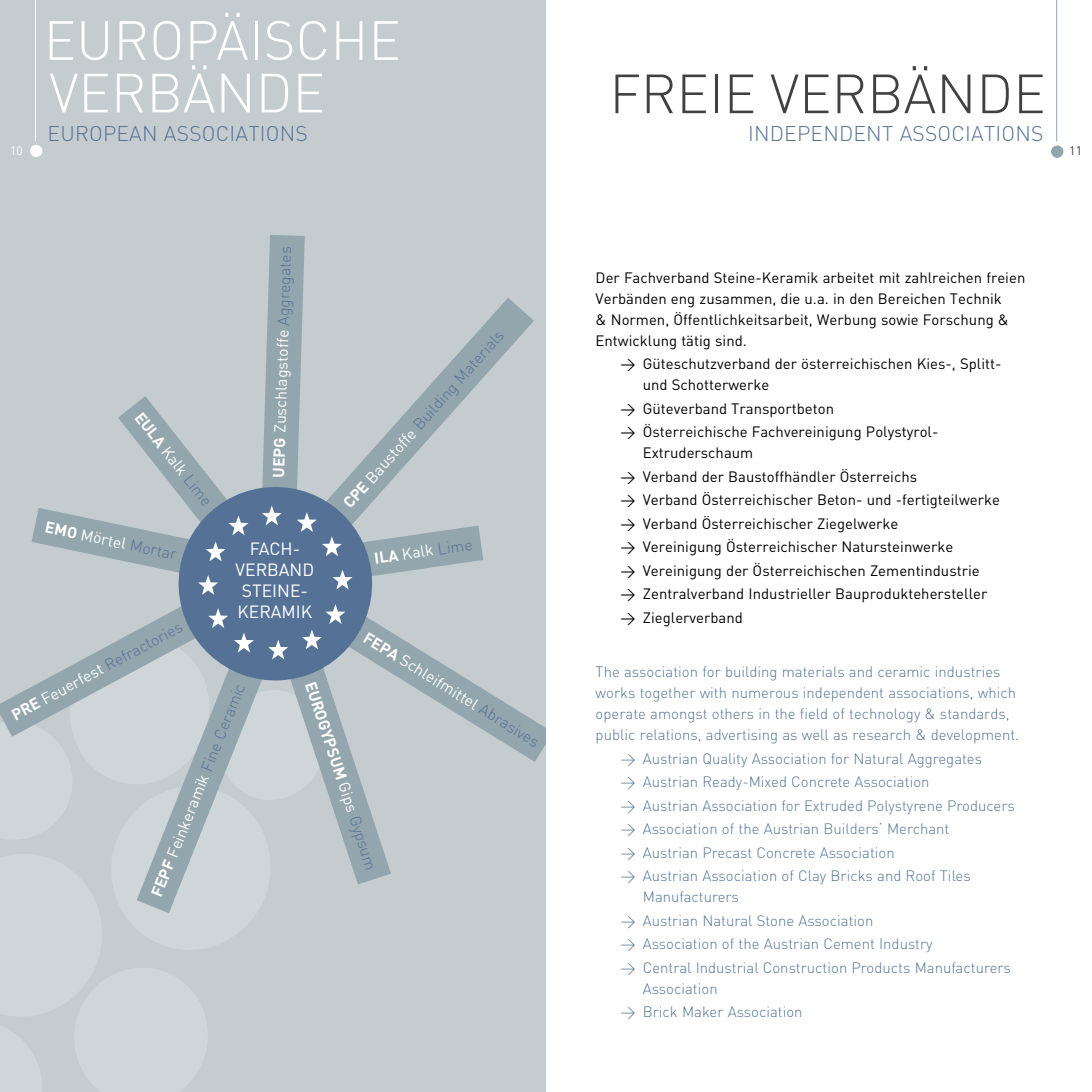
<style>
.page{position:relative;width:1092px;height:1092px;background:#fff}
.page>*{position:absolute;margin:0;border:0;box-sizing:border-box;transform-origin:0 0}
.t1{font:300 54.25px/52.5px "DIN";color:#fff}
.t2{font:300 54.25px "DIN";color:#414042}
.t3{font:300 21px "DIN";letter-spacing:.01em;color:#557296}
.t4{font:17.5px/21px "DIN";color:#fff;text-align:center}
.t5{font:15.75px "DIN";color:#fff}
.t6{font:300 15.75px "DIN";color:#557296}
.t7{font:700 15.75px "DIN";color:#fff}
.t8{font:300 14.88px/23.4px "DIN";color:#557296}
.t9{font:14.88px/23.4px "DIN";color:#000}
.t10{font:12.25px "DIN";color:#414042}
.t11{font:12.25px "DIN";color:#fff}
.s1{font-weight:400}
.s2{font-weight:300;color:#557296}
.s3{font-weight:700}
.s4{font-weight:700;color:#fff}
.s5{font-weight:400;color:#fff}
</style>
<div class="page">
<div style="left:0;top:0;width:546px;height:1091px;background:#c4ccd0"></div>
<svg style="left:0;top:913px;width:256px;height:178px;fill:#cfd6d9"></svg>
<svg style="left:0;top:235px;width:546px;height:678px"></svg>
<div style="left:1050px;top:145px;width:13px;height:13px;background:#93a6ad;border-radius:50%"></div>
<hr style="left:1056px;top:0;width:1px;height:141px;background:#93a6ad">
<div style="left:30px;top:145px;width:12px;height:12px;background:#fff;border-radius:50%"></div>
<hr style="left:35px;top:0;width:1px;height:141px;background:#fff">
<p class="t11" style="left:10px;top:143px;width:14px">10</p>
<p class="t1" style="left:44px;top:14px;width:349px">EUROPÄISCHE<br>VERBÄN DE</p>
<p class="t3" style="left:48px;top:120px;width:55px">EUROPE</p>
<p class="t3" style="left:129px;top:120px;width:180px">AN ASSOCIATIONS</p>
<p class="t7" style="left:146px;top:408px;width:116px;rotate:52deg">EULA <span class="s1">Kalk</span> <span class="s2">Lime</span></p>
<p class="t5" style="left:47px;top:517px;width:136px;rotate:12deg"><span class="s3">EMO</span> Mörtel <span class="s2">Mortar</span></p>
<p class="t5" style="left:268px;top:477px;width:232px;rotate:-88deg"><span class="s3">UEPG</span> Zuschlagstoffe <span class="s2">Aggregates</span></p>
<p class="t4" style="left:236px;top:537px;width:80px">FACH-<br>VERBAND<br>STEINE-<br>KERAMIK</p>
<p class="t6" style="left:338px;top:498px;width:233px;rotate:-48deg"><span class="s4">CPE</span> <span class="s5">Baustoffe</span> Building Materials</p>
<p class="t5" style="left:373px;top:548px;width:100px;rotate:-8deg"><span class="s3">ILA</span> Kalk <span class="s2">Lime</span></p>
<p class="t6" style="left:8px;top:706px;width:193px;rotate:-28deg"><span class="s4">PRE</span> <span class="s5">Feuerfest</span> Refractories</p>
<p class="t5" style="left:370px;top:627px;width:205px;rotate:32deg"><span class="s3">FEPA</span> Schleifmittel <span class="s2">Abrasives</span></p>
<p class="t7" style="left:320px;top:678px;width:198px;rotate:72deg">EUROGYPSUM <span class="s1">Gips</span> <span class="s2">Gypsum</span></p>
<p class="t5" style="left:146px;top:892px;width:229px;rotate:-68deg"><span class="s3">FEPF</span> Feinkeramik <span class="s2">Fine Ceramic</span></p>
<p class="t2" style="left:609px;top:60px;width:256px">freie verbä</p>
<p class="t2" style="left:936px;top:60px;width:111px">nde</p>
<p class="t3" style="left:748px;top:120px;width:50px">INDEPEN</p>
<p class="t3" style="left:839px;top:120px;width:206px">DENT ASSOCIATIONS</p>
<p class="t10" style="left:1069px;top:143px;width:14px">11</p>
<p class="t9" style="left:595px;top:266px;width:431px;line-height:21px">Der Fachverband Steine-Keramik arbeitet mit zahlreichen freien Verbänden eng zusammen, die u.a. in den Bereichen Technik<br>&amp; Normen, Öffentlichkeitsarbeit, Werbung sowie Forschung &amp; Entwicklung tätig sind.</p>
<p class="t9" style="left:642px;top:353px;width:360px;line-height:21px;text-indent:-22px">&gt; Güteschutzverband der österreichischen Kies-, Splitt&shy;und Schotterwerke</p>
<p class="t9" style="left:620px;top:396px;width:319px">&gt; Güteverband Transportbeton<br>&gt; Österreichische Fachvereinigung Polystyrol-</p>
<p class="t9" style="left:620px;top:441px;width:381px;text-indent:22px">Extruderschaum<br>&gt; Verband der Baustoffhändler Österreichs<br>&gt; Verband Österreichischer Beton- und -fertigteilwerke &gt; Verband Österreichischer Ziegelwerke<br>&gt; Vereinigung Österreichischer Natursteinwerke<br>&gt; Vereinigung der Österreichischen Zementindustrie<br>&gt; Zentralverband Industrieller Bauproduktehersteller &gt; Zieglerverband</p>
<p class="t8" style="left:595px;top:661px;width:425px;line-height:21px">The association for building materials and ceramic industries works together with numerous independent associations, which operate amongst others in the field of technology &amp; standards, public relations, advertising as well as research &amp; development.</p>
<p class="t8" style="left:620px;top:746px;width:396px">&gt; Austrian Quality Association for Natural Aggregates<br>&gt; Austrian Ready-M ixed Concrete Association<br>&gt; Austrian Association for Extruded Polystyrene Producers &gt; Association of the Austrian Builders‘ M erchant<br>&gt; Austrian Precast Concrete Association<br>&gt; Austrian Association of Clay Bricks and Roof Tiles</p>
<p class="t8" style="left:620px;top:884px;width:392px">Manufacturers<br>&gt; Austrian Natural Stone Association<br>&gt; Association of the Austrian Cement Industry<br>&gt; Central Industrial Construction Products Manufacturers</p>
<p class="t8" style="left:620px;top:976px;width:184px;text-indent:22px">Association<br>&gt; Brick Maker Association</p>
</div>
